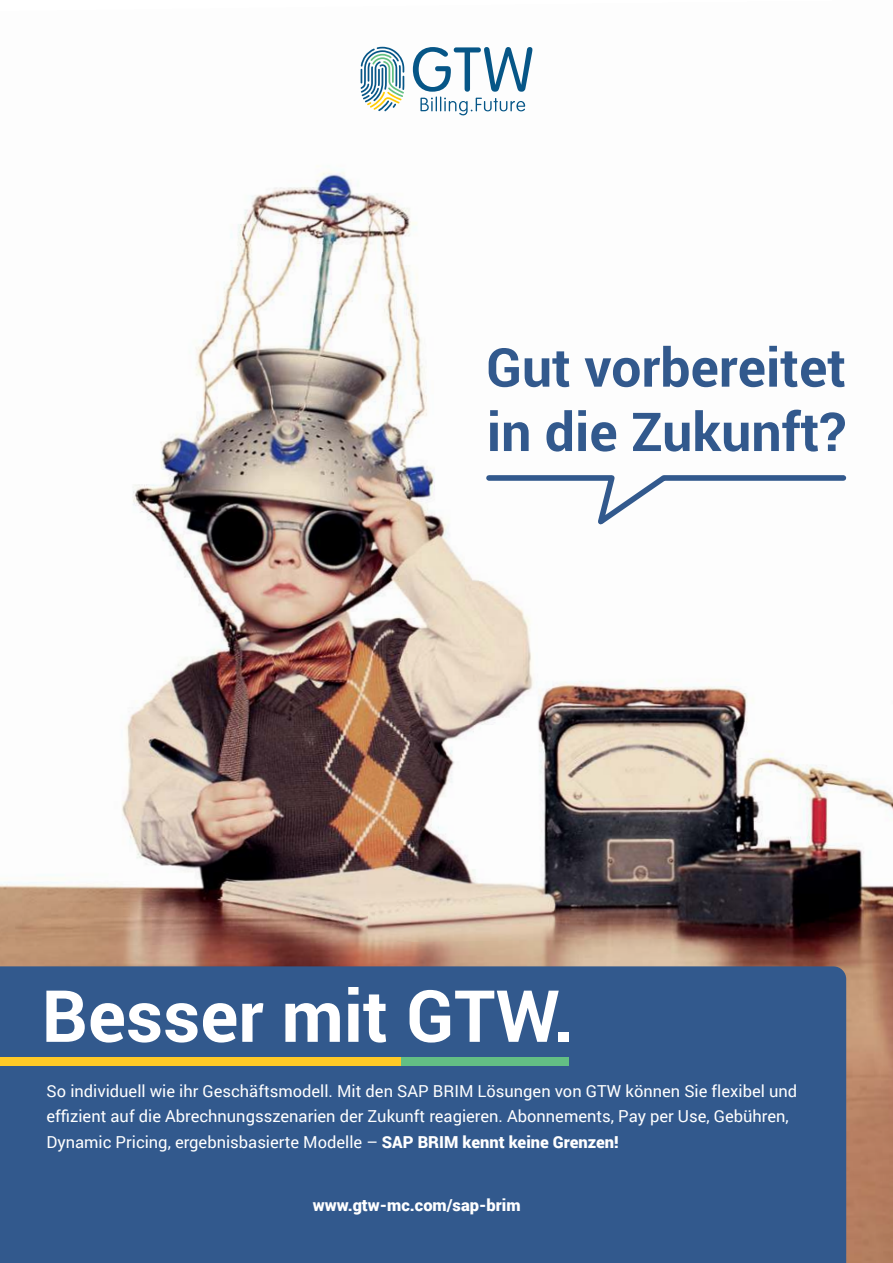
<style>
.page{position:relative;width:893px;height:1263px;background:#fff}
.page>*{position:absolute;margin:0;border:0;box-sizing:border-box;transform-origin:0 0}
.t1{font:700 72px "Roboto";color:#fff}
.t2{font:700 53.7px/64.3px "Roboto";color:#32598d}
.t3{font:16.5px/25.5px "Roboto";color:#fff}
.t4{font:900 16.5px "Roboto";color:#fff}
.s1{font-weight:900}
</style>
<div class="page">
<img style="left:0;top:46px;width:893px;height:1217px">
<div style="left:0;top:966px;width:846px;height:297px;background:#32598d"></div>
<div style="left:0;top:1057px;width:410px;height:9px;background:#ffca27"></div>
<div style="left:401px;top:1057px;width:168px;height:9px;background:#63bf84"></div>
<svg style="left:483px;top:472px;width:366px;height:63px"></svg>
<svg style="left:360px;top:47px;width:44px;height:64px"></svg>
<svg style="left:413px;top:47px;width:119px;height:68px"></svg>
<h2 class="t2" style="left:486px;top:336px;width:362px">Gut vorbereitet in die Zukunft?</h2>
<h1 class="t1" style="left:42px;top:975px;width:535px">Besser mit GTW.</h1>
<p class="t3" style="left:47px;top:1077px;width:752px">So individuell wie ihr Geschäftsmodell. Mit den SAP BRIM Lösungen von GTW können Sie flexibel und effizient auf die Abrechnungsszenarien der Zukunft reagieren. Abonnements, Pay per Use, Gebühren,<br>Dynamic Pricing, ergebnisbasierte Modelle – <span class="s1">SAP BRIM kennt keine Grenzen!</span></p>
<p class="t4" style="left:313px;top:1198px;width:209px">www.gtw-mc.com/sap-brim</p>
</div>
